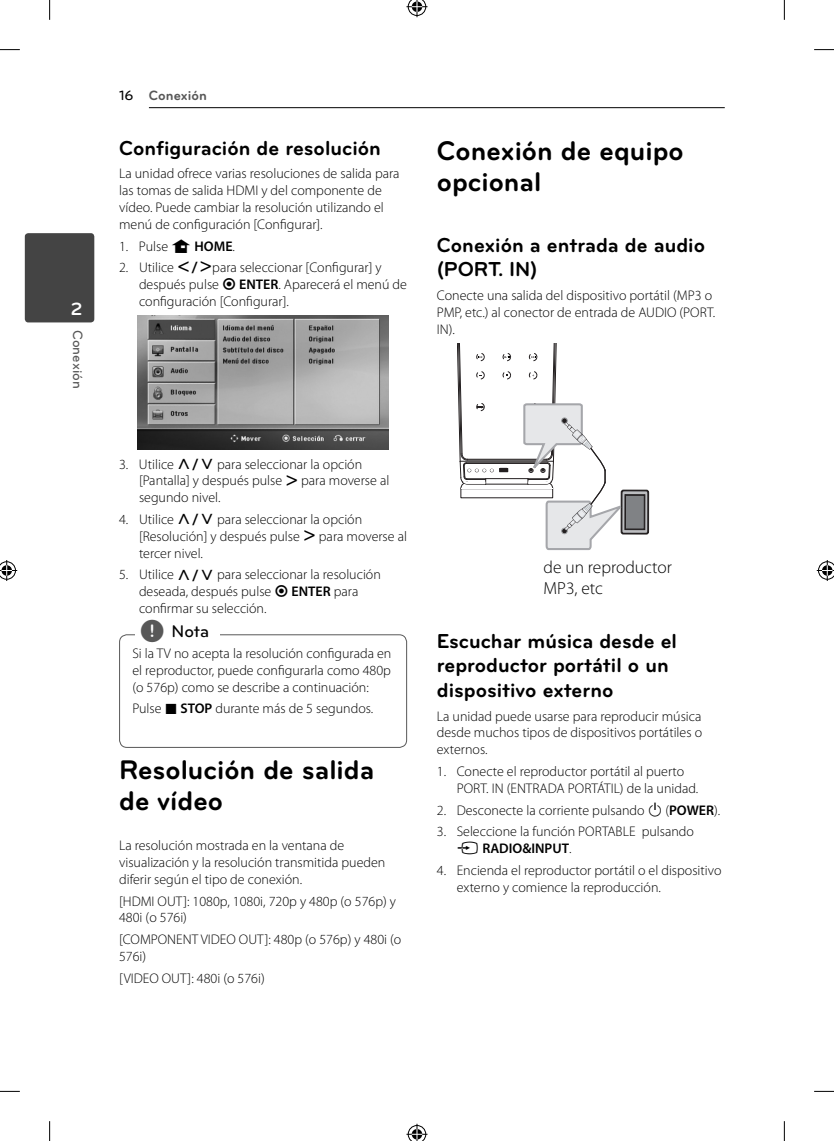
<style>
.page{position:relative;width:834px;height:1141px;background:#fff}
.page>*{position:absolute;margin:0;border:0;box-sizing:border-box;transform-origin:0 0}
.t1{font:700 28px/31.5px "Bryant LG";color:#000}
.t2{font:700 21px/24.5px "Bryant LG";color:#000}
.t3{font:700 18.38px "Bryant LG";color:#fff}
.t4{font:300 17.5px/21px "Myriad Pro";color:#000}
.t5{font:500 17.5px "Bryant LG";color:#000}
.t6{font:300 14px/16.8px "Myriad Pro";color:#000}
.t7{font:700 14px "Bryant LG";color:#585858}
.t8{font:500 14px "Bryant LG";color:#585858}
.s1{font-weight:500;color:#000}
.s2{font-family:"UPSYS Common";font-weight:400}
.s3{font-weight:600}
.s4{font-family:"UPSYS Common";font-weight:400;font-size:26.25px;color:#585858}
</style>
<div class="page">
<hr style="left:149px;top:107px;width:575px;height:1px;background:#000">
<div style="left:25px;top:233px;width:69px;height:89px;background:#444;border-radius:3px"></div>
<img style="left:138px;top:316px;width:250px;height:133px">
<div style="left:119px;top:634px;width:288px;height:114px;border:1px solid #585858;border-radius:7px"></div>
<div style="left:135px;top:628px;width:85px;height:17px;background:#fff"></div>
<div style="left:621px;top:490px;width:27px;height:44px;border:1px solid #231f20;border-radius:2px"></div>
<div style="left:621px;top:491px;width:27px;height:43px;border:1px solid #231f20;border-radius:2px"></div>
<svg style="left:457px;top:344px;width:190px;height:206px"></svg>
<svg style="left:0;top:49px;width:20px;height:1px"></svg>
<svg style="left:814px;top:49px;width:19px;height:2px"></svg>
<svg style="left:0;top:1091px;width:20px;height:1px"></svg>
<svg style="left:814px;top:1090px;width:19px;height:2px"></svg>
<svg style="left:49px;top:0;width:1px;height:20px"></svg>
<svg style="left:49px;top:1121px;width:1px;height:20px"></svg>
<svg style="left:783px;top:0;width:1px;height:20px"></svg>
<svg style="left:783px;top:1121px;width:1px;height:20px"></svg>
<svg style="left:406px;top:0;width:21px;height:17px"></svg>
<svg style="left:406px;top:1124px;width:21px;height:17px"></svg>
<svg style="left:0;top:560px;width:17px;height:21px"></svg>
<svg style="left:816px;top:560px;width:17px;height:21px"></svg>
<h3 class="t3" style="left:71px;top:302px;width:13px">2</h3>
<p class="t8" style="left:86px;top:330px;width:60px;rotate:90deg">Conexión</p>
<p class="t7" style="left:119px;top:90px;width:89px"><span class="s1">16</span> Conexión</p>
<h2 class="t2" style="left:119px;top:137px;width:263px">Configuración de resolución</h2>
<p class="t6" style="left:119px;top:166px;width:282px">La unidad ofrece varias resoluciones de salida para las tomas de salida HDMI y del componente de vídeo. Puede cambiar la resolución utilizando el menú de configuración [Configurar].</p>
<p class="t6" style="left:119px;top:238px;width:117px">1. Pulse <span class="s2">n</span> <span class="s3">HOME</span>.</p>
<p class="t6" style="left:139px;top:260px;width:269px;text-indent:-20px">2. Utilice <span class="s2">A/D</span>para seleccionar [Configurar] y después pulse <span class="s2">b</span> <span class="s3">ENTER</span>. Aparecerá el menú de configuración [Configurar].</p>
<h1 class="t1" style="left:437px;top:137px;width:248px">Conexión de equipo opcional</h1>
<h2 class="t2" style="left:437px;top:234px;width:270px">Conexión a entrada de audio (PORT. IN)</h2>
<p class="t6" style="left:437px;top:288px;width:280px">Conecte una salida del dispositivo portátil (MP3 o<br>PMP, etc.) al conector de entrada de AUDIO (PORT.<br>IN).</p>
<p class="t6" style="left:139px;top:457px;width:252px;text-indent:-20px">3. Utilice <span class="s2">W/S</span> para seleccionar la opción [Pantalla] y después pulse <span class="s2">D</span> para moverse al segundo nivel.</p>
<p class="t6" style="left:139px;top:512px;width:269px;text-indent:-20px">4. Utilice <span class="s2">W/S</span> para seleccionar la opción [Resolución] y después pulse <span class="s2">D</span> para moverse al tercer nivel.</p>
<p class="t6" style="left:139px;top:567px;width:243px;text-indent:-20px">5. Utilice <span class="s2">W/S</span> para seleccionar la resolución deseada, después pulse <span class="s2">b</span> <span class="s3">ENTER</span> para confirmar su selección.</p>
<p class="t6" style="left:132px;top:646px;width:260px;text-align:justify">Si la TV no acepta la resolución configurada en el reproductor, puede configurarla como 480p (o 576p) como se describe a continuación:</p>
<p class="t6" style="left:132px;top:701px;width:242px">Pulse <span class="s2">Z</span> <span class="s3">STOP</span> durante más de 5 segundos.</p>
<p class="t5" style="left:140px;top:620px;width:71px"><span class="s4">,</span> Nota</p>
<h1 class="t1" style="left:119px;top:756px;width:256px">Resolución de salida de vídeo</h1>
<p class="t6" style="left:119px;top:838px;width:268px">La resolución mostrada en la ventana de visualización y la resolución transmitida pueden diferir según el tipo de conexión.</p>
<p class="t6" style="left:119px;top:893px;width:278px">[HDMI OUT]: 1080p, 1080i, 720p y 480p (o 576p) y<br>480i (o 576i)</p>
<p class="t6" style="left:119px;top:932px;width:283px">[COMPONENT VIDEO OUT]: 480p (o 576p) y 480i (o<br>576i)</p>
<p class="t6" style="left:119px;top:971px;width:147px">[VIDEO OUT]: 480i (o 576i)</p>
<p class="t4" style="left:543px;top:558px;width:130px">de un reproductor<br>MP3, etc</p>
<h2 class="t2" style="left:437px;top:631px;width:242px">Escuchar música desde el reproductor portátil o un dispositivo externo</h2>
<p class="t6" style="left:437px;top:709px;width:267px;text-align:justify">La unidad puede usarse para reproducir música desde muchos tipos de dispositivos portátiles o externos.</p>
<p class="t6" style="left:456px;top:764px;width:243px;text-indent:-20px">1. Conecte el reproductor portátil al puerto<br>PORT. IN (ENTRADA PORTÁTIL) de la unidad.</p>
<p class="t6" style="left:437px;top:803px;width:285px">2. Desconecte la corriente pulsando <span class="s2">1</span> (<span class="s3">POWER</span>).</p>
<p class="t6" style="left:456px;top:824px;width:239px;text-indent:-20px">3. Seleccione la función PORTABLE pulsando<br><span class="s2">P</span> <span class="s3">RADIO&amp;INPUT</span>.</p>
<p class="t6" style="left:456px;top:863px;width:266px;text-indent:-20px">4. Encienda el reproductor portátil o el dispositivo externo y comience la reproducción.</p>
</div>
